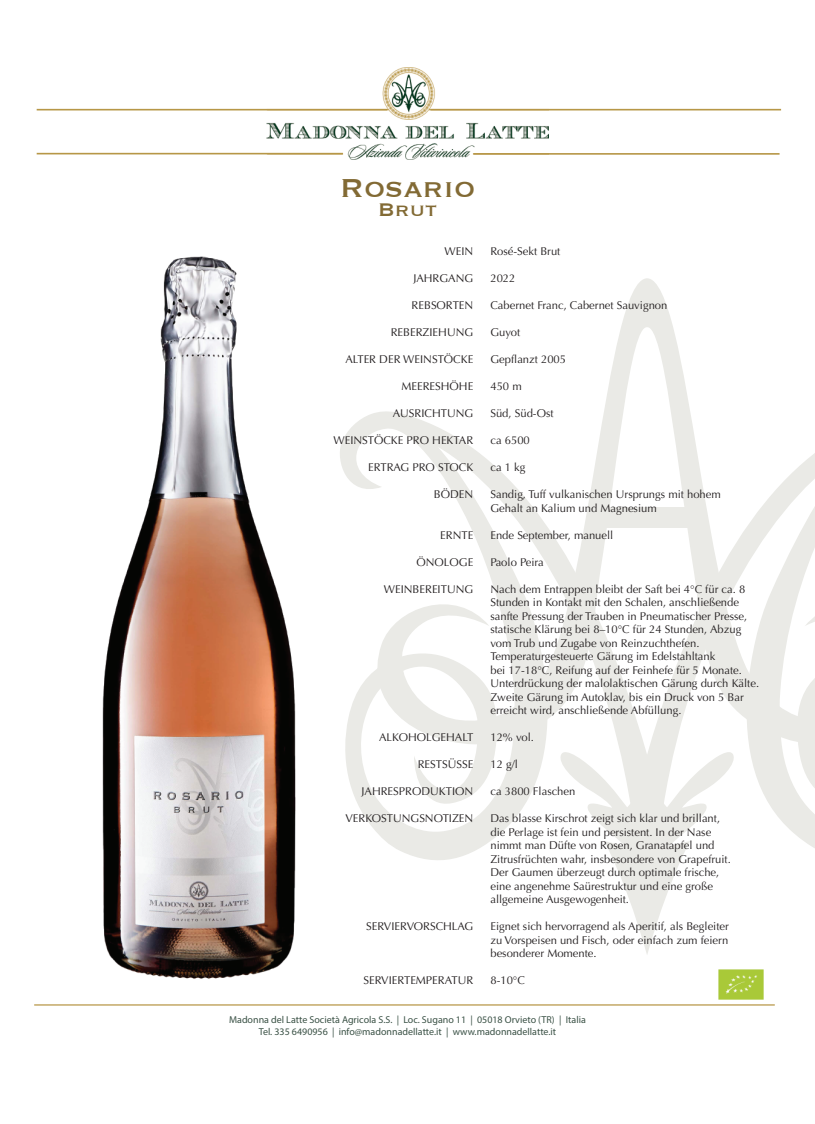
<style>
.page{position:relative;width:815px;height:1124px;background:#fff}
.page>*{position:absolute;margin:0;border:0;box-sizing:border-box;transform-origin:0 0}
.t1{font:33.75px "Copperplate";color:#826a34}
.t2{font:23.75px "Copperplate";color:#826a34}
.t3{font:11.25px/13.5px "Optima";color:#231f20}
.t4{font:10px/12px "Myriad Pro";color:rgb(8 37 22/.8);text-align:center}
</style>
<div class="page">
<svg style="left:617px;top:868px;width:60px;height:86px"></svg>
<svg style="left:340px;top:419px;width:475px;height:449px"></svg>
<svg style="left:362px;top:282px;width:278px;height:463px"></svg>
<svg style="left:640px;top:278px;width:175px;height:467px"></svg>
<img style="left:266px;top:68px;width:283px;height:91px">
<hr style="left:37px;top:109px;width:350px;height:1px;background:#b79747">
<hr style="left:37px;top:153px;width:306px;height:1px;background:#b79747">
<hr style="left:430px;top:109px;width:351px;height:1px;background:#b79747">
<hr style="left:473px;top:153px;width:307px;height:2px;background:#b79747">
<hr style="left:34px;top:1004px;width:741px;height:1px;background:#b79747">
<img style="left:102px;top:256px;width:194px;height:723px">
<img style="left:718px;top:969px;width:46px;height:30px">
<h1 class="t1" style="left:340px;top:166px;width:136px">Rosario</h1>
<h2 class="t2" style="left:378px;top:194px;width:61px">Brut</h2>
<p class="t3" style="left:445px;top:244px;width:30px">WEIN</p>
<p class="t3" style="left:413px;top:271px;width:61px">JAHRGANG</p>
<p class="t3" style="left:412px;top:298px;width:63px">REBSORTEN</p>
<p class="t3" style="left:391px;top:325px;width:84px">REBERZIEHUNG</p>
<p class="t3" style="left:345px;top:352px;width:129px">ALTER DER WEINSTÖCKE</p>
<p class="t3" style="left:401px;top:379px;width:73px">MEERESHÖHE</p>
<p class="t3" style="left:393px;top:406px;width:82px">AUSRICHTUNG</p>
<p class="t3" style="left:333px;top:433px;width:141px">WEINSTÖCKE PRO HEKTAR</p>
<p class="t3" style="left:368px;top:460px;width:107px">ERTRAG PRO STOCK</p>
<p class="t3" style="left:434px;top:487px;width:41px">BÖDEN</p>
<p class="t3" style="left:440px;top:528px;width:35px">ERNTE</p>
<p class="t3" style="left:416px;top:555px;width:58px">ÖNOLOGE</p>
<p class="t3" style="left:384px;top:582px;width:91px">WEINBEREITUNG</p>
<p class="t3" style="left:379px;top:730px;width:96px">ALKOHOLGEHALT</p>
<p class="t3" style="left:418px;top:757px;width:57px">RESTSÜSSE</p>
<p class="t3" style="left:362px;top:784px;width:113px">JAHRESPRODUKTION</p>
<p class="t3" style="left:345px;top:811px;width:129px">VERKOSTUNGSNOTIZEN</p>
<p class="t3" style="left:366px;top:919px;width:109px">SERVIERVORSCHLAG</p>
<p class="t3" style="left:363px;top:973px;width:111px">SERVIERTEMPERATUR</p>
<p class="t3" style="left:490px;top:244px;width:72px">Rosé-Sekt Brut</p>
<p class="t3" style="left:490px;top:271px;width:27px">2022</p>
<p class="t3" style="left:490px;top:298px;width:179px">Cabernet Franc, Cabernet Sauvignon</p>
<p class="t3" style="left:490px;top:325px;width:31px">Guyot</p>
<p class="t3" style="left:490px;top:352px;width:77px">Gepflanzt 2005</p>
<p class="t3" style="left:490px;top:379px;width:33px">450 m</p>
<p class="t3" style="left:490px;top:406px;width:65px">Süd, Süd-Ost</p>
<p class="t3" style="left:490px;top:433px;width:41px">ca 6500</p>
<p class="t3" style="left:490px;top:460px;width:37px">ca 1 kg</p>
<p class="t3" style="left:490px;top:487px;width:232px">Sandig, Tuff vulkanischen Ursprungs mit hohem<br>Gehalt an Kalium und Magnesium</p>
<p class="t3" style="left:490px;top:528px;width:124px">Ende September, manuell</p>
<p class="t3" style="left:490px;top:555px;width:55px">Paolo Peira</p>
<p class="t3" style="left:490px;top:582px;width:270px">Nach dem Entrappen bleibt der Saft bei 4°C für ca. 8<br>Stunden in Kontakt mit den Schalen, anschließende sanfte Pressung der Trauben in Pneumatischer Presse, statische Klärung bei 8–10°C für 24 Stunden, Abzug vom Trub und Zugabe von Reinzuchthefen.<br>Temperaturgesteuerte Gärung im Edelstahltank<br>bei 17-18°C, Reifung auf der Feinhefe für 5 Monate.<br>Unterdrückung der malolaktischen Gärung durch Kälte.<br>Zweite Gärung im Autoklav, bis ein Druck von 5 Bar erreicht wird, anschließende Abfüllung.</p>
<p class="t3" style="left:490px;top:730px;width:45px">12% vol.</p>
<p class="t3" style="left:490px;top:757px;width:29px">12 g/l</p>
<p class="t3" style="left:490px;top:784px;width:86px">ca 3800 Flaschen</p>
<p class="t3" style="left:490px;top:811px;width:242px">Das blasse Kirschrot zeigt sich klar und brillant, die Perlage ist fein und persistent. In der Nase nimmt man Düfte von Rosen, Granatapfel und Zitrusfrüchten wahr, insbesondere von Grapefruit.<br>Der Gaumen überzeugt durch optimale frische, eine angenehme Saürestruktur und eine große allgemeine Ausgewogenheit.</p>
<p class="t3" style="left:490px;top:919px;width:240px;text-align:justify">Eignet sich hervorragend als Aperitif, als Begleiter zu Vorspeisen und Fisch, oder einfach zum feiern besonderer Momente.</p>
<p class="t3" style="left:490px;top:973px;width:36px">8-10°C</p>
<p class="t4" style="left:229px;top:1013px;width:358px">Madonna del Latte Società Agricola S.S. | Loc. Sugano 11 | 05018 Orvieto (TR) | Italia<br>Tel. 335 6490956 | info@madonnadellatte.it | www.madonnadellatte.it</p>
</div>
